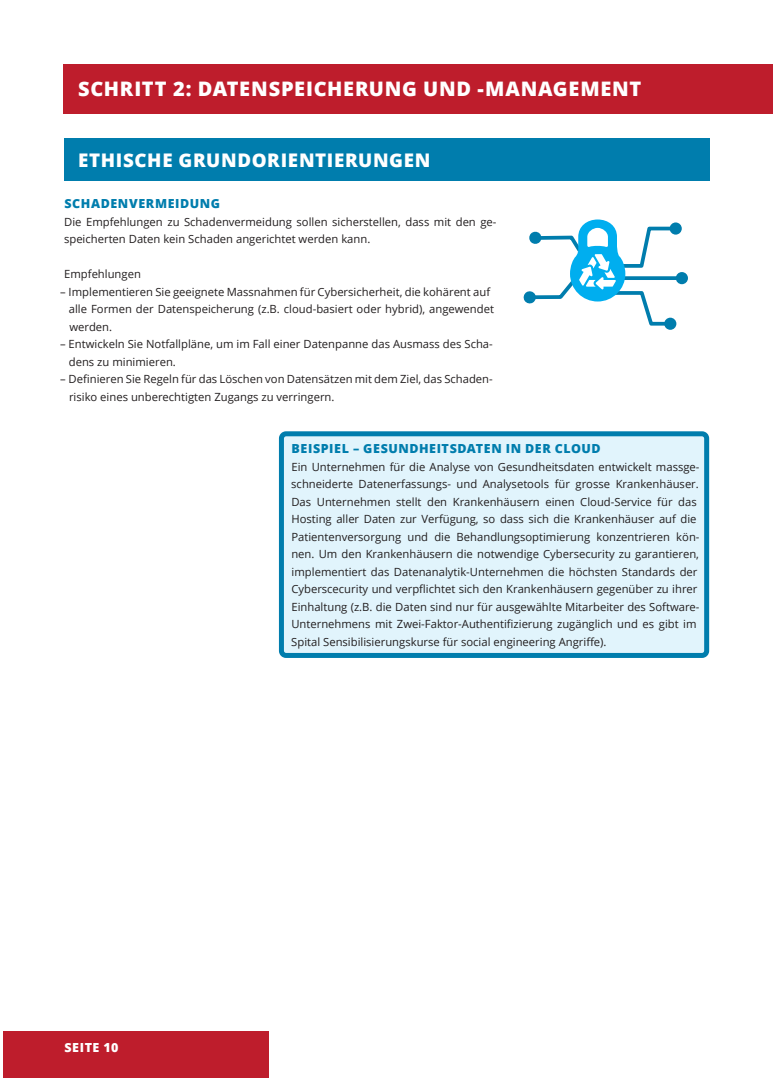
<style>
.page{position:relative;width:773px;height:1081px;background:#fff}
.page>*{position:absolute;margin:0;border:0;box-sizing:border-box;transform-origin:0 0}
.t1{font:800 20px "Open Sans";letter-spacing:.035em;color:#fff}
.Titel{font:800 18.75px "Open Sans";letter-spacing:.035em;color:#fff}
.text{font:800 12.5px "Open Sans";letter-spacing:.045em;color:#007dad}
.t2{font:800 12.5px "Open Sans";letter-spacing:.04em;color:#fff}
.text-2{font:11.25px/17.5px "Open Sans";color:#231f20}
</style>
<div class="page">
<div style="left:4px;top:1031px;width:265px;height:46px;background:#be1d2c"></div>
<div style="left:64px;top:64px;width:708px;height:49px;background:#be1d2c"></div>
<div style="left:64px;top:138px;width:645px;height:43px;background:#007dad"></div>
<svg style="left:664px;top:318px;width:12px;height:12px"></svg>
<div style="left:669px;top:222px;width:12px;height:13px;background:#007dad;border-radius:50%"></div>
<div style="left:675px;top:272px;width:12px;height:12px;background:#007dad;border-radius:50%"></div>
<svg style="left:523px;top:219px;width:156px;height:108px"></svg>
<div style="left:281px;top:434px;width:425px;height:221px;background:#e1f4fc;border-radius:5px"></div>
<div style="left:279px;top:431px;width:430px;height:227px;border:5px solid #007dad;border-radius:5px"></div>
<p class="t1" style="left:78px;top:74px;width:564px">SCHRITT 2: DATENSPEICHERUNG UND -MANAGEMENT</p>
<p class="Titel" style="left:78px;top:146px;width:354px">ETHISCHE GRUNDORIENTIERUNGEN</p>
<p class="text" style="left:64px;top:194px;width:157px">SCHADENVERMEIDUNG</p>
<p class="text-2" style="left:64px;top:213px;width:434px">Die Empfehlungen zu Schadenvermeidung sollen sicherstellen, dass mit den ge&shy;speicherten Daten kein Schaden angerichtet werden kann.</p>
<p class="text-2" style="left:64px;top:265px;width:78px">Empfehlungen</p>
<p class="text-2" style="left:69px;top:283px;width:426px;text-indent:-9px">– Implementieren Sie geeignete Massnahmen für Cybersicherheit, die kohärent auf alle Formen der Datenspeicherung (z.B. cloud-basiert oder hybrid), angewendet werden.</p>
<p class="text-2" style="left:69px;top:335px;width:425px;text-indent:-9px">– Entwickeln Sie Notfallpläne, um im Fall einer Datenpanne das Ausmass des Scha&shy;dens zu minimieren.</p>
<p class="text-2" style="left:69px;top:370px;width:425px;text-indent:-9px">– Definieren Sie Regeln für das Löschen von Datensätzen mit dem Ziel, das Schaden&shy;risiko eines unberechtigten Zugangs zu verringern.</p>
<p class="t2" style="left:64px;top:1037px;width:55px">SEITE 10</p>
<p class="text" style="left:291px;top:439px;width:310px">BEISPIEL – GESUNDHEITSDATEN IN DER CLOUD</p>
<p class="text-2" style="left:291px;top:458px;width:410px">Ein Unternehmen für die Analyse von Gesundheitsdaten entwickelt massge&shy;schneiderte Datenerfassungs- und Analysetools für grosse Krankenhäuser.<br>Das Unternehmen stellt den Krankenhäusern einen Cloud-Service für das Hosting aller Daten zur Verfügung, so dass sich die Krankenhäuser auf die Patientenversorgung und die Behandlungsoptimierung konzentrieren kön&shy;nen. Um den Krankenhäusern die notwendige Cybersecurity zu garantieren, implementiert das Datenanalytik-Unternehmen die höchsten Standards der Cyberscecurity und verpflichtet sich den Krankenhäusern gegenüber zu ihrer Einhaltung (z.B. die Daten sind nur für ausgewählte Mitarbeiter des Software-Unternehmens mit Zwei-Faktor-Authentifizierung zugänglich und es gibt im Spital Sensibilisierungskurse für social engineering Angriffe).</p>
</div>
